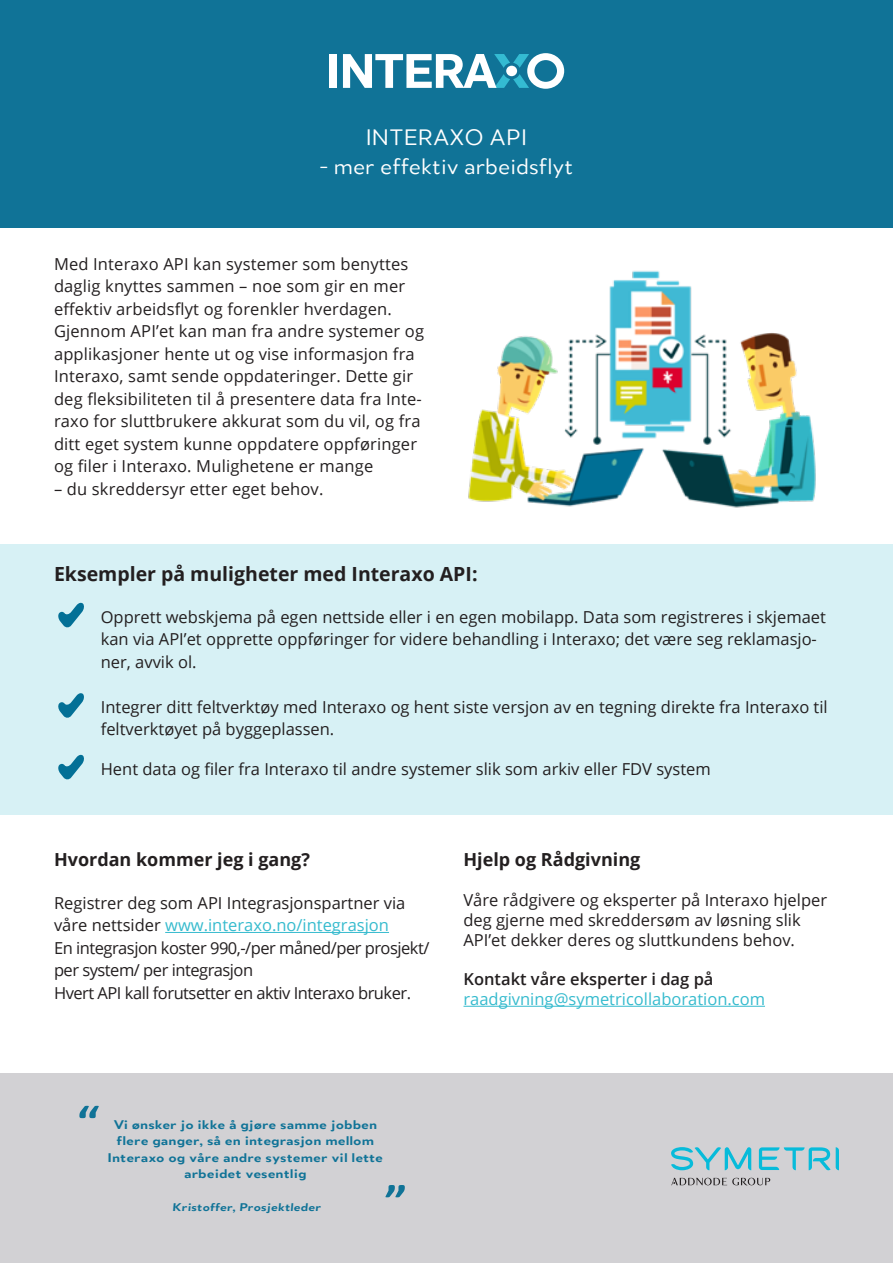
<style>
.page{position:relative;width:893px;height:1263px;background:#fff}
.page>*{position:absolute;margin:0;border:0;box-sizing:border-box;transform-origin:0 0}
.Main_Title{font:700 44.1px "Calibri";color:#107397;scale:1.18 1}
.t1{font:24px "Merel";color:#fff}
.t2{font:700 19.5px "Open Sans";color:#231f20}
.t3{font:700 18px "Open Sans";color:#231f20}
.t4{font:16.5px/22.5px "Open Sans";color:#231f20}
.t5{font:16.5px/22.5px "Open Sans";letter-spacing:-.03em;color:#231f20}
.t6{font:16.5px/19.8px "Open Sans";color:#36bbce}
.Main_Title-2{font:700 13.5px/16.2px "Merel";color:#107397;text-align:center;scale:1.18 1}
.Main_Title-3{font:700 12px "Merel";color:#107397;scale:1.18 1}
.s1{color:#36bbce}
.s2{font-weight:600;color:#231f20}
</style>
<div class="page">
<div style="left:0;top:1074px;width:893px;height:189px;background:#d2d1d4"></div>
<div style="left:0;top:544px;width:893px;height:270px;background:#d7f1f5"></div>
<hr style="left:165px;top:932px;width:224px;height:1px;background:#36bbce">
<hr style="left:463px;top:1006px;width:302px;height:1px;background:#36bbce">
<div style="left:0;top:0;width:893px;height:227px;background:#107397"></div>
<div style="left:329px;top:54px;width:7px;height:34px;background:#fff"></div>
<svg style="left:343px;top:53px;width:221px;height:36px"></svg>
<img style="left:468px;top:270px;width:348px;height:238px">
<svg style="left:671px;top:1178px;width:99px;height:7px"></svg>
<svg style="left:671px;top:1147px;width:80px;height:23px"></svg>
<svg style="left:759px;top:1147px;width:80px;height:23px"></svg>
<svg style="left:58px;top:602px;width:26px;height:26px"></svg>
<svg style="left:58px;top:693px;width:26px;height:25px"></svg>
<svg style="left:58px;top:754px;width:26px;height:26px"></svg>
<p class="t1" style="left:366px;top:120px;width:163px">INTERAXO API</p>
<p class="t1" style="left:320px;top:149px;width:255px">- mer effektiv arbeidsflyt</p>
<p class="t4" style="left:54px;top:252px;width:372px">Med Interaxo API kan systemer som benyttes daglig knyttes sammen – noe som gir en mer effektiv arbeidsflyt og forenkler hverdagen.<br>Gjennom API’et kan man fra andre systemer og applikasjoner hente ut og vise informasjon fra Interaxo, samt sende oppdateringer. Dette gir deg fleksibiliteten til å presentere data fra Inte&shy;raxo for sluttbrukere akkurat som du vil, og fra ditt eget system kunne oppdatere oppføringer og filer i Interaxo. Mulighetene er mange</p>
<p class="t4" style="left:54px;top:477px;width:271px">– du skreddersyr etter eget behov.</p>
<p class="t2" style="left:54px;top:560px;width:425px">Eksempler på muligheter med Interaxo API:</p>
<p class="t4" style="left:101px;top:605px;width:727px">Opprett webskjema på egen nettside eller i en egen mobilapp. Data som registreres i skjemaet kan via API’et opprette oppføringer for videre behandling i Interaxo; det være seg reklamasjo&shy;ner, avvik ol.</p>
<p class="t4" style="left:101px;top:695px;width:728px">Integrer ditt feltverktøy med Interaxo og hent siste versjon av en tegning direkte fra Interaxo til feltverktøyet på byggeplassen.</p>
<p class="t4" style="left:101px;top:757px;width:612px">Hent data og filer fra Interaxo til andre systemer slik som arkiv eller FDV system</p>
<p class="t3" style="left:54px;top:847px;width:258px">Hvordan kommer jeg i gang?</p>
<p class="t4" style="left:54px;top:891px;width:353px">Registrer deg som API Integrasjonspartner via våre nettsider <span class="s1">www.interaxo.no/integrasjon</span></p>
<p class="t5" style="left:54px;top:936px;width:377px">En integrasjon koster 990,-/per måned/per prosjekt/ per system/ per integrasjon</p>
<p class="t5" style="left:54px;top:981px;width:359px">Hvert API kall forutsetter en aktiv Interaxo bruker.</p>
<p class="t3" style="left:463px;top:847px;width:178px">Hjelp og Rådgivning</p>
<p class="t4" style="left:463px;top:890px;width:365px;line-height:19.8px">Våre rådgivere og eksperter på Interaxo hjelper deg gjerne med skreddersøm av løsning slik<br>API’et dekker deres og sluttkundens behov.</p>
<p class="t6" style="left:463px;top:969px;width:303px"><span class="s2">Kontakt våre eksperter i dag på </span>raadgivning@symetricollaboration.com</p>
<p class="Main_Title" style="left:77px;top:1094px;width:21px">“</p>
<p class="Main_Title-2" style="left:108px;top:1116px;width:235px">Vi ønsker jo ikke å gjøre samme jobben flere ganger, så en integrasjon mellom Interaxo og våre andre systemer vil lette arbeidet vesentlig</p>
<p class="Main_Title-3" style="left:172px;top:1197px;width:129px">Kristoffer, Prosjektleder</p>
<p class="Main_Title" style="left:407px;top:1209px;width:21px;rotate:-180deg">“</p>
</div>
